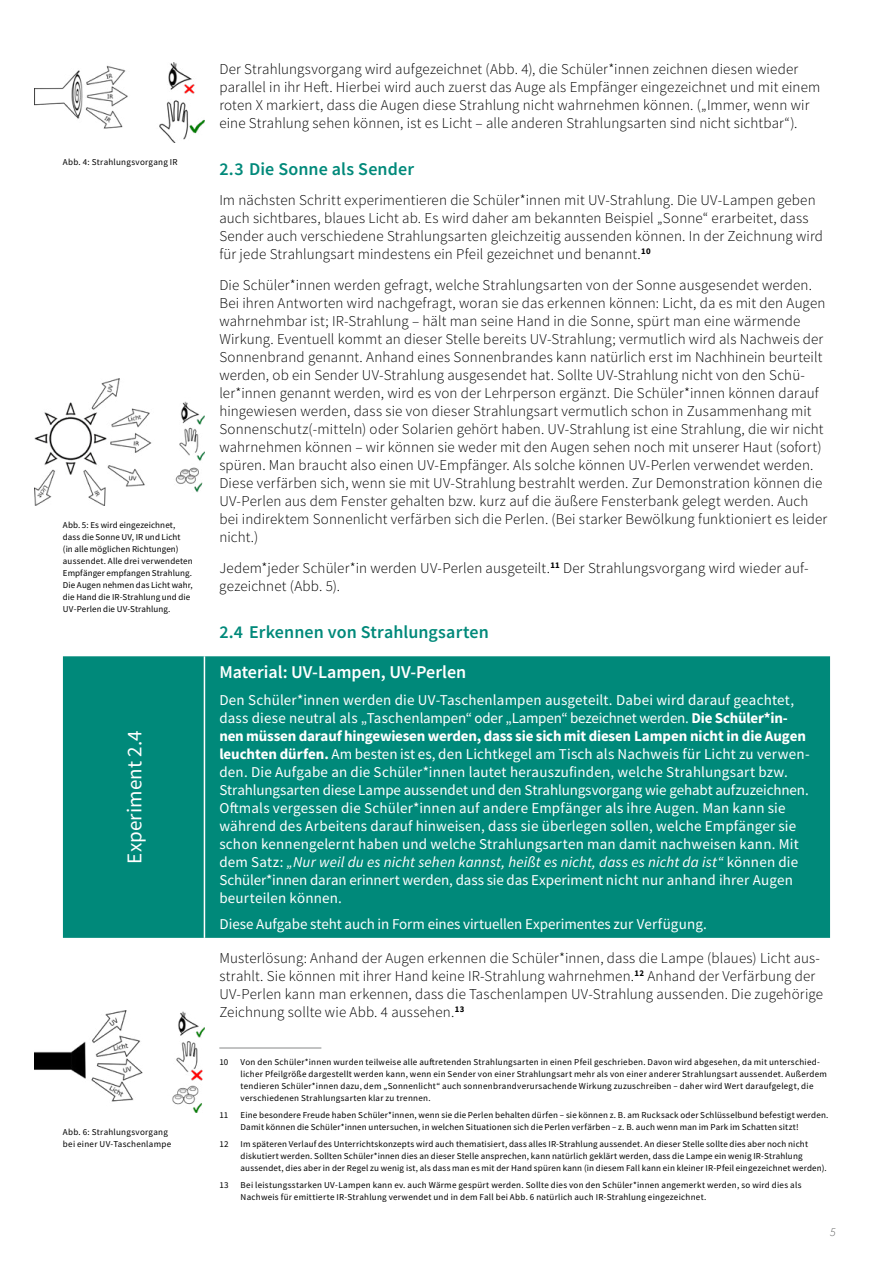
<style>
.page{position:relative;width:893px;height:1263px;background:#fff}
.page>*{position:absolute;margin:0;border:0;box-sizing:border-box;transform-origin:0 0}
.t1{font:21px "Source Sans Pro";letter-spacing:.005em;color:#fff}
.t2{font:600 18px "Source Sans Pro";letter-spacing:.005em;color:#00897a}
.t3{font:600 18px "Source Sans Pro";color:#fff}
.t4{font:300 15px/18px "Source Sans Pro";letter-spacing:.01em;color:#000}
.t5{font:15px/18px "Source Sans Pro";letter-spacing:.01em;color:#fff}
.t6{font:italic 300 12px "Source Sans Pro";color:#555756}
.t7{font:9px/12px "Source Sans Pro";letter-spacing:.025em;color:#000}
.s1{font-weight:700}
.s2{font-style:italic}
</style>
<div class="page">
<div style="left:63px;top:656px;width:767px;height:282px;background:#00897a"></div>
<hr style="left:204px;top:656px;width:1px;height:282px;background:#fff">
<hr style="left:219px;top:1047px;width:102px;height:1px;background:#878988">
<img style="left:34px;top:63px;width:170px;height:79px">
<img style="left:34px;top:379px;width:170px;height:126px">
<img style="left:34px;top:1010px;width:170px;height:102px">
<p class="t7" style="left:63px;top:156px;width:116px">Abb. 4: Strahlungsvorgang IR</p>
<p class="t7" style="left:63px;top:519px;width:131px">Abb. 5: Es wird eingezeichnet, dass die Sonne UV, IR und Licht<br>(in alle möglichen Richtungen) aussendet. Alle drei verwendeten<br>Empfänger empfangen Strahlung.<br>Die Augen nehmen das Licht wahr, die Hand die IR-Strahlung und die<br>UV-Perlen die UV-Strahlung.</p>
<h1 class="t1" style="left:121px;top:864px;width:136px;rotate:-90deg">Experiment 2.4</h1>
<p class="t7" style="left:63px;top:1126px;width:110px">Abb. 6: Strahlungsvorgang bei einer UV-Taschenlampe</p>
<p class="t4" style="left:219px;top:60px;width:602px">Der Strahlungsvorgang wird aufgezeichnet (Abb. 4), die Schüler*innen zeichnen diesen wieder parallel in ihr Heft. Hierbei wird auch zuerst das Auge als Empfänger eingezeichnet und mit einem roten X markiert, dass die Augen diese Strahlung nicht wahrnehmen können. („Immer, wenn wir eine Strahlung sehen können, ist es Licht – alle anderen Strahlungsarten sind nicht sichtbar“).</p>
<p class="t2" style="left:219px;top:157px;width:196px">2.3 Die Sonne als Sender</p>
<p class="t4" style="left:219px;top:191px;width:605px">Im nächsten Schritt experimentieren die Schüler*innen mit UV-Strahlung. Die UV-Lampen geben auch sichtbares, blaues Licht ab. Es wird daher am bekannten Beispiel „Sonne“ erarbeitet, dass Sender auch verschiedene Strahlungsarten gleichzeitig aussenden können. In der Zeichnung wird für jede Strahlungsart mindestens ein Pfeil gezeichnet und benannt.<sup>10</sup></p>
<p class="t4" style="left:219px;top:276px;width:609px">Die Schüler*innen werden gefragt, welche Strahlungsarten von der Sonne ausgesendet werden.<br>Bei ihren Antworten wird nachgefragt, woran sie das erkennen können: Licht, da es mit den Augen wahrnehmbar ist; IR-Strahlung – hält man seine Hand in die Sonne, spürt man eine wärmende Wirkung. Eventuell kommt an dieser Stelle bereits UV-Strahlung; vermutlich wird als Nachweis der Sonnenbrand genannt. Anhand eines Sonnenbrandes kann natürlich erst im Nachhinein beurteilt werden, ob ein Sender UV-Strahlung ausgesendet hat. Sollte UV-Strahlung nicht von den Schü&shy;ler*innen genannt werden, wird es von der Lehrperson ergänzt. Die Schüler*innen können darauf hingewiesen werden, dass sie von dieser Strahlungsart vermutlich schon in Zusammenhang mit Sonnenschutz(-mitteln) oder Solarien gehört haben. UV-Strahlung ist eine Strahlung, die wir nicht wahrnehmen können – wir können sie weder mit den Augen sehen noch mit unserer Haut (sofort) spüren. Man braucht also einen UV-Empfänger. Als solche können UV-Perlen verwendet werden.<br>Diese verfärben sich, wenn sie mit UV-Strahlung bestrahlt werden. Zur Demonstration können die UV-Perlen aus dem Fenster gehalten bzw. kurz auf die äußere Fensterbank gelegt werden. Auch bei indirektem Sonnenlicht verfärben sich die Perlen. (Bei starker Bewölkung funktioniert es leider nicht.)</p>
<p class="t4" style="left:219px;top:559px;width:590px">Jedem*jeder Schüler*in werden UV-Perlen ausgeteilt.<sup>11</sup> Der Strahlungsvorgang wird wieder auf&shy;gezeichnet (Abb. 5).</p>
<p class="t2" style="left:219px;top:620px;width:271px">2.4 Erkennen von Strahlungsarten</p>
<p class="t3" style="left:219px;top:660px;width:248px">Material: UV-Lampen, UV-Perlen</p>
<p class="t5" style="left:219px;top:691px;width:592px">Den Schüler*innen werden die UV-Taschenlampen ausgeteilt. Dabei wird darauf geachtet, dass diese neutral als „Taschenlampen“ oder „Lampen“ bezeichnet werden. <span class="s1">Die Schüler*in&shy;nen müssen darauf hingewiesen werden, dass sie sich mit diesen Lampen nicht in die Augen leuchten dürfen.</span> Am besten ist es, den Lichtkegel am Tisch als Nachweis für Licht zu verwen&shy;den. Die Aufgabe an die Schüler*innen lautet herauszufinden, welche Strahlungsart bzw.<br>Strahlungsarten diese Lampe aussendet und den Strahlungsvorgang wie gehabt aufzuzeichnen.<br>Oftmals vergessen die Schüler*innen auf andere Empfänger als ihre Augen. Man kann sie während des Arbeitens darauf hinweisen, dass sie überlegen sollen, welche Empfänger sie schon kennengelernt haben und welche Strahlungsarten man damit nachweisen kann. Mit dem Satz: <span class="s2">„Nur weil du es nicht sehen kannst, heißt es nicht, dass es nicht da ist“</span> können die Schüler*innen daran erinnert werden, dass sie das Experiment nicht nur anhand ihrer Augen beurteilen können.</p>
<p class="t5" style="left:219px;top:915px;width:489px">Diese Aufgabe steht auch in Form eines virtuellen Experimentes zur Verfügung.</p>
<p class="t4" style="left:219px;top:949px;width:605px">Musterlösung: Anhand der Augen erkennen die Schüler*innen, dass die Lampe (blaues) Licht aus&shy;strahlt. Sie können mit ihrer Hand keine IR-Strahlung wahrnehmen.<sup>12</sup> Anhand der Verfärbung der UV-Perlen kann man erkennen, dass die Taschenlampen UV-Strahlung aussenden. Die zugehörige Zeichnung sollte wie Abb. 4 aussehen.<sup>13</sup></p>
<p class="t7" style="left:219px;top:1056px;width:11px">10</p>
<p class="t7" style="left:241px;top:1056px;width:588px">Von den Schüler*innen wurden teilweise alle auftretenden Strahlungsarten in einen Pfeil geschrieben. Davon wird abgesehen, da mit unterschied&shy;licher Pfeilgröße dargestellt werden kann, wenn ein Sender von einer Strahlungsart mehr als von einer anderer Strahlungsart aussendet. Außerdem tendieren Schüler*innen dazu, dem „Sonnenlicht“ auch sonnenbrandverursachende Wirkung zuzuschreiben – daher wird Wert daraufgelegt, die verschiedenen Strahlungsarten klar zu trennen.</p>
<p class="t7" style="left:219px;top:1109px;width:11px">11</p>
<p class="t7" style="left:241px;top:1109px;width:589px">Eine besondere Freude haben Schüler*innen, wenn sie die Perlen behalten dürfen – sie können z. B. am Rucksack oder Schlüsselbund befestigt werden.<br>Damit können die Schüler*innen untersuchen, in welchen Situationen sich die Perlen verfärben – z. B. auch wenn man im Park im Schatten sitzt!</p>
<p class="t7" style="left:219px;top:1138px;width:11px">12</p>
<p class="t7" style="left:241px;top:1138px;width:588px">Im späteren Verlauf des Unterrichtskonzepts wird auch thematisiert, dass alles IR-Strahlung aussendet. An dieser Stelle sollte dies aber noch nicht diskutiert werden. Sollten Schüler*innen dies an dieser Stelle ansprechen, kann natürlich geklärt werden, dass die Lampe ein wenig IR-Strahlung aussendet, dies aber in der Regel zu wenig ist, als dass man es mit der Hand spüren kann (in diesem Fall kann ein kleiner IR-Pfeil eingezeichnet werden).</p>
<p class="t7" style="left:219px;top:1179px;width:11px">13</p>
<p class="t7" style="left:241px;top:1179px;width:562px">Bei leistungsstarken UV-Lampen kann ev. auch Wärme gespürt werden. Sollte dies von den Schüler*innen angemerkt werden, so wird dies als<br>Nachweis für emittierte IR-Strahlung verwendet und in dem Fall bei Abb. 6 natürlich auch IR-Strahlung eingezeichnet.</p>
<p class="t6" style="left:830px;top:1225px;width:7px">5</p>
</div>
